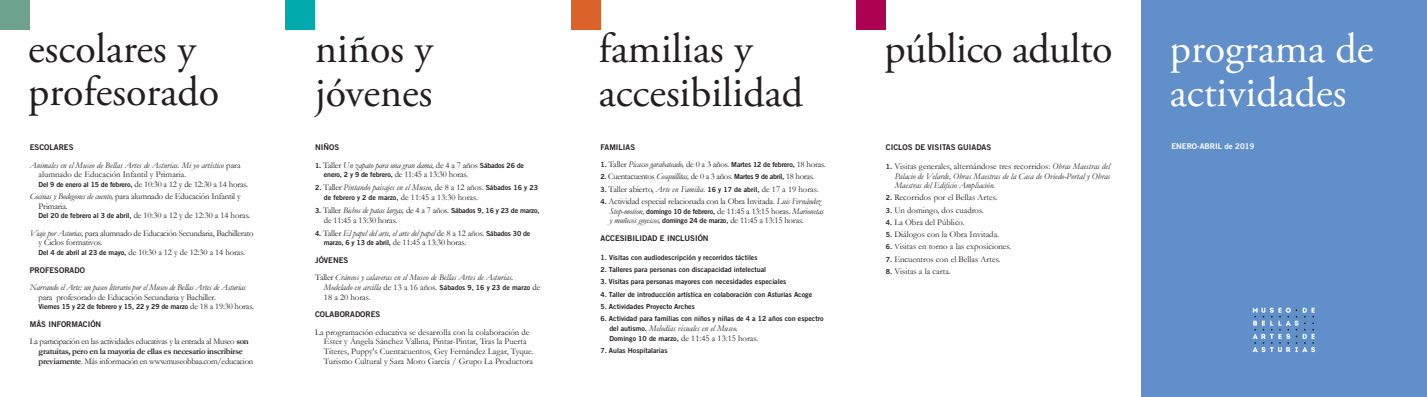
<style>
.page{position:relative;width:1427px;height:397px;background:#fff}
.page>*{position:absolute;margin:0;border:0;box-sizing:border-box;transform-origin:0 0}
.t1{font:42px/43.8px "Adobe Garamond Pro";color:#231f20}
.t2{font:42px/43.8px "Adobe Garamond Pro";color:#fff}
.t3{font:8.75px/9.6px "Garamond";letter-spacing:-.01em;color:#231f20}
.t4{font:italic 8.75px/9.6px "Garamond";color:#231f20;text-align:justify}
.t5{font:8.75px/9.6px "Garamond";letter-spacing:-.035em;color:#231f20}
.t6{font:8.75px/9.6px "Garamond";letter-spacing:-.03em;color:#231f20}
.t7{font:italic 8.75px "Garamond";letter-spacing:-.02em;color:#231f20}
.t8{font:7.88px "Trade Gothic LT Std Bd 2";color:#231f20}
.t9{font:7.88px "Trade Gothic LT Std Bd 2";color:#fff}
.t10{font:7px/9.6px "Trade Gothic LT Std Bd 2";color:#231f20}
.t11{font:7px "Trade Gothic LT Std Bd 2";letter-spacing:-.02em;color:#231f20}
.t12{font:7px "Trade Gothic LT Std Bd 2";letter-spacing:-.025em;color:#231f20}
.s1{font-style:italic}
.s2{font-family:"Trade Gothic LT Std Bd 2";font-size:7px}
.s3{font-family:"Garamond";font-size:8.75px}
.s4{font-weight:700}
.s5{font-family:"Trade Gothic LT Std Bd 2";font-style:normal;font-size:7px}
.s6{font-style:normal}
.s7{font-family:"Garamond";font-style:italic;font-size:8.75px}
.s8{font-size:7.88px}
</style>
<div class="page">
<div style="left:1141px;top:0;width:285px;height:397px;background:#618fca"></div>
<svg style="left:1252px;top:307px;width:62px;height:46px"></svg>
<div style="left:0;top:0;width:30px;height:30px;background:#6da28f"></div>
<div style="left:285px;top:0;width:30px;height:30px;background:#00aaad"></div>
<div style="left:570px;top:0;width:30px;height:30px;background:#db632b"></div>
<div style="left:856px;top:0;width:29px;height:30px;background:#ad0151"></div>
<h1 class="t1" style="left:28px;top:28px;width:192px">escolares y profesorado</h1>
<h1 class="t1" style="left:598px;top:28px;width:206px">familias y accesibilidad</h1>
<h1 class="t1" style="left:884px;top:28px;width:230px">público adulto</h1>
<h1 class="t2" style="left:1169px;top:28px;width:205px">programa de actividades</h1>
<h1 class="t1" style="left:315px;top:28px;width:119px">niños y jóvenes</h1>
<p class="t8" style="left:30px;top:142px;width:45px">ESCOLARES</p>
<p class="t3" style="left:39px;top:160px;width:211px;text-indent:-9px"><span class="s1">Animales en el Museo de Bellas Artes de Asturias. Mi yo artístico</span> para alumnado de Educación Infantil y Primaria.<br><span class="s2">Del 9 de enero al 15 de febrero,</span> de 10:30 a 12 y de 12:30 a 14 horas.</p>
<p class="t3" style="left:39px;top:191px;width:213px;text-indent:-9px"><span class="s1">Cocinas y Bodegones de cuento,</span> para alumnado de Educación Infantil y<br>Primaria.<br><span class="s2">Del 20 de febrero al 3 de abril,</span> de 10:30 a 12 y de 12:30 a 14 horas.</p>
<p class="t6" style="left:39px;top:228px;width:216px;text-indent:-9px"><span class="s1">Viaje por Asturias,</span> para alumnado de Educación Secundaria, Bachillerato y Ciclos formativos.<br><span class="s2">Del 4 de abril al 23 de mayo,</span> de 10:30 a 12 y de 12:30 a 14 horas.</p>
<p class="t8" style="left:30px;top:265px;width:57px">PROFESORADO</p>
<p class="t7" style="left:30px;top:282px;width:217px">Narrando el Arte: un paseo literario por el Museo de Bellas Artes de Asturias</p>
<p class="t3" style="left:39px;top:292px;width:179px">para profesorado de Educación Secundaria y Bachiller.</p>
<p class="t11" style="left:39px;top:302px;width:217px">Viernes 15 y 22 de febrero y 15, 22 y 29 de marzo <span class="s3">de 18 a 19:30 horas.</span></p>
<p class="t8" style="left:30px;top:319px;width:73px">MÁS INFORMACIÓN</p>
<p class="t5" style="left:39px;top:337px;width:216px;text-indent:-9px">La participación en las actividades educativas y la entrada al Museo <span class="s4">son gratuitas, pero en la mayoría de ellas es necesario inscribirse previamente</span>. Más información en www.museobbaa.com/educacion</p>
<p class="t8" style="left:315px;top:142px;width:26px">NIÑOS</p>
<p class="t7" style="left:315px;top:159px;width:210px"><span class="s5">1.</span> <span class="s6">Taller</span> Un zapato para una gran dama, <span class="s6">de 4 a 7 años</span> <span class="s5">Sábados 26 de</span></p>
<p class="t11" style="left:324px;top:170px;width:146px">enero, 2 y 9 de febrero, <span class="s3">de 11:45 a 13:30 horas.</span></p>
<p class="t4" style="left:315px;top:183px;width:224px"><span class="s5">2.</span> <span class="s6">Taller</span> Pintando paisajes en el Museo, <span class="s6">de 8 a 12 años.</span> <span class="s5">Sábados 16 y 23</span></p>
<p class="t10" style="left:324px;top:192px;width:155px">de febrero y 2 de marzo, <span class="s3">de 11:45 a 13:30 horas.</span></p>
<p class="t12" style="left:315px;top:206px;width:226px">3. <span class="s3">Taller</span> <span class="s7">Bichos de patas largas,</span> <span class="s3">de 4 a 7 años.</span> Sábados 9, 16 y 23 de marzo,</p>
<p class="t3" style="left:324px;top:215px;width:75px">de 11:45 a 13:30 horas.</p>
<p class="t3" style="left:324px;top:228px;width:208px;text-indent:-9px"><span class="s2">4.</span> Taller <span class="s1">El papel del arte, el arte del papel</span> de 8 a 12 años. <span class="s2">Sábados 30 de marzo, 6 y 13 de abril,</span> de 11:45 a 13:30 horas.</p>
<p class="t8" style="left:315px;top:255px;width:35px">JÓVENES</p>
<p class="t4" style="left:315px;top:273px;width:200px"><span class="s6">Taller</span> Cráneos y calaveras en el Museo de Bellas Artes de Asturias.</p>
<p class="t10" style="left:324px;top:283px;width:218px"><span class="s7">Modelado en arcilla</span> <span class="s3">de 13 a 16 años.</span> Sábados 9, 16 y 23 de marzo <span class="s3">de</span></p>
<p class="t3" style="left:324px;top:292px;width:48px">18 a 20 horas.</p>
<p class="t8" style="left:315px;top:309px;width:67px">COLABORADORES</p>
<p class="t3" style="left:324px;top:327px;width:211px;text-indent:-9px">La programación educativa se desarrolla con la colaboración de Ester y Ángela Sánchez Vallina, Pintar-Pintar, Tras la Puerta Títeres, Puppy's Cuentacuentos, Gey Fernández Lagar, Tyque.<br>Turismo Cultural y Sara Moro García / Grupo La Productora</p>
<p class="t8" style="left:600px;top:142px;width:36px">FAMILIAS</p>
<p class="t3" style="left:600px;top:159px;width:227px"><span class="s2">1.</span> Taller <span class="s1">Picasso garabateado,</span> de 0 a 3 años. <span class="s2">Martes 12 de febrero,</span> 18 horas.</p>
<p class="t5" style="left:600px;top:172px;width:215px"><span class="s2">2.</span> Cuentacuentos <span class="s1">Cosquillitas,</span> de 0 a 3 años. <span class="s2">Martes 9 de abril,</span> 18 horas.</p>
<p class="t3" style="left:600px;top:184px;width:219px"><span class="s2">3.</span> Taller abierto, <span class="s1">Arte en Familia</span>. <span class="s2">16 y 17 de abril,</span> de 17 a 19 horas.</p>
<p class="t3" style="left:609px;top:196px;width:216px;text-indent:-9px"><span class="s2">4.</span> Actividad especial relacionada con la Obra Invitada. <span class="s1">Luis Fernández<br>Stop-motion,</span> <span class="s2">domingo 10 de febrero,</span> de 11:45 a 13:15 horas. <span class="s1">Marionetas y muñecos goyescos,</span> <span class="s2">domingo 24 de marzo,</span> de 11:45 a 13:15 horas.</p>
<p class="t8" style="left:600px;top:233px;width:110px">ACCESIBILIDAD E INCLUSIÓN</p>
<p class="t10" style="left:600px;top:252px;width:158px">1. Visitas con audiodescripción y recorridos táctiles</p>
<p class="t10" style="left:600px;top:265px;width:167px">2. Talleres para personas con discapacidad intelectual</p>
<p class="t10" style="left:600px;top:277px;width:187px">3. Visitas para personas mayores con necesidades especiales</p>
<p class="t10" style="left:600px;top:289px;width:213px">4. Taller de introducción artística en colaboración con Asturias Acoge</p>
<p class="t10" style="left:600px;top:301px;width:96px">5. Actividades Proyecto Arches</p>
<p class="t10" style="left:600px;top:314px;width:224px">6. Actividad para familias con niños y niñas de 4 a 12 años con espectro</p>
<p class="t10" style="left:609px;top:323px;width:150px">del autismo. <span class="s7">Melodías visuales en el Museo.<br></span>Domingo 10 de marzo, <span class="s3">de 11:45 a 13:15 horas.</span></p>
<p class="t10" style="left:600px;top:345px;width:68px">7. Aulas Hospitalarias</p>
<p class="t8" style="left:885px;top:142px;width:107px">CICLOS DE VISITAS GUIADAS</p>
<p class="t9" style="left:1171px;top:142px;width:85px">ENERO-ABRIL de 2019</p>
<p class="t4" style="left:894px;top:161px;width:217px;text-indent:-9px"><span class="s5">1.</span> <span class="s6">Visitas generales, alternándose tres recorridos:</span> Obras Maestras del Palacio de Velarde, Obras Maestras de la Casa de Oviedo-Portal y Obras Maestras del Edificio Ampliación.</p>
<p class="t3" style="left:885px;top:193px;width:113px"><span class="s2">2.</span> Recorridos por el Bellas Artes.</p>
<p class="t3" style="left:885px;top:205px;width:99px"><span class="s2">3.</span> Un domingo, dos cuadros.</p>
<p class="t3" style="left:885px;top:217px;width:80px"><span class="s2">4.</span> La Obra del Público.</p>
<p class="t3" style="left:885px;top:229px;width:115px"><span class="s2">5.</span> Diálogos con la Obra Invitada.</p>
<p class="t3" style="left:885px;top:242px;width:127px"><span class="s2">6.</span> <span class="s8">V</span>isitas en torno a las exposiciones.</p>
<p class="t3" style="left:885px;top:254px;width:116px"><span class="s2">7.</span> Encuentros con el Bellas Artes.</p>
<p class="t3" style="left:885px;top:266px;width:66px"><span class="s2">8.</span> Visitas a la carta.</p>
</div>
